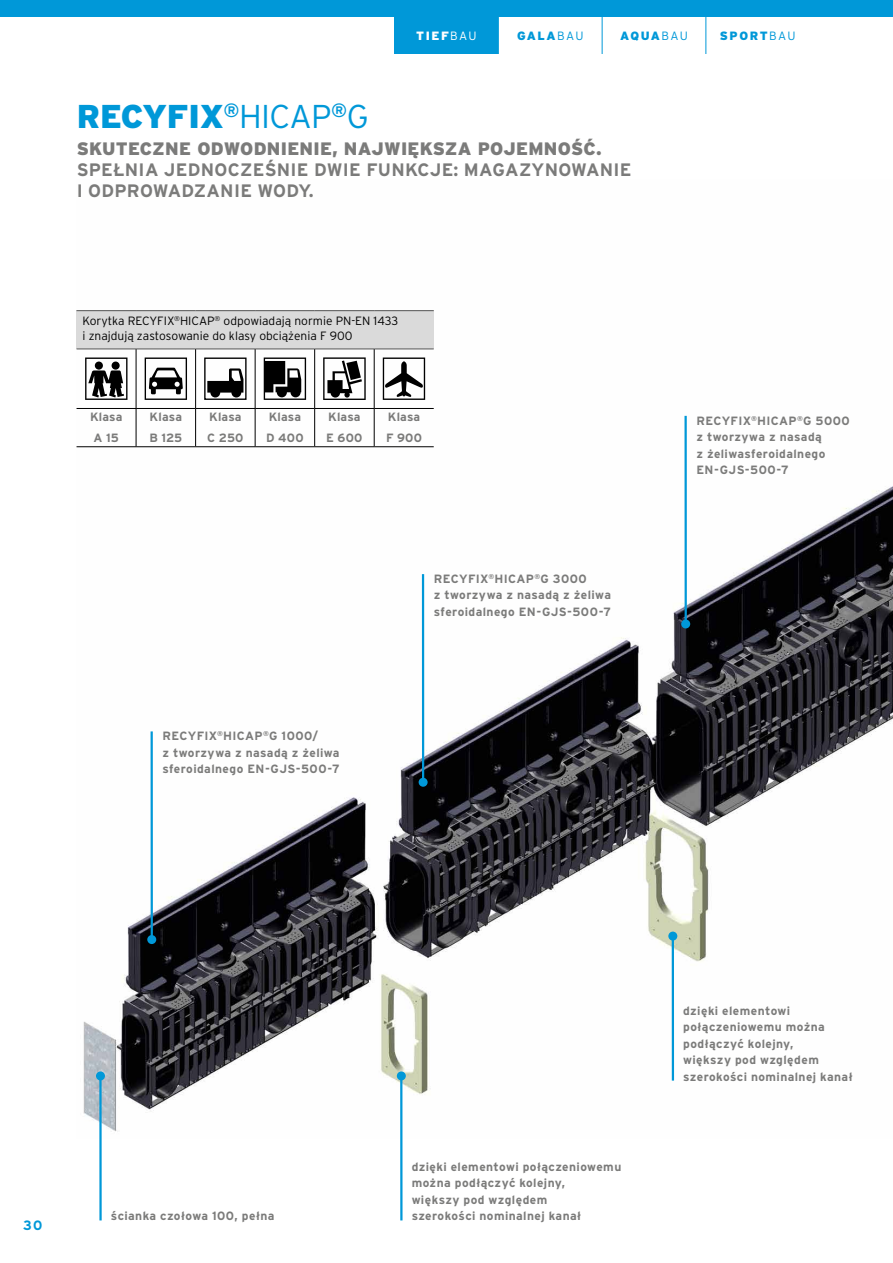
<style>
.page{position:relative;width:893px;height:1263px;background:#fff}
.page>*{position:absolute;margin:0;border:0;box-sizing:border-box;transform-origin:0 0}
.t1{font:900 33px "Interstate Pl";letter-spacing:-.005em;color:#0098d8}
.t2{font:700 18px/21px "Interstate Pl";letter-spacing:.015em;color:#7b7b7a}
.t3{font:900 18px "Interstate Pl";letter-spacing:.015em;color:#7b7b7a}
.t4{font:700 13.5px "Interstate Pl";color:#0098d8}
.t5{font:700 12px/16.5px "Interstate Pl";letter-spacing:.03em;color:#7b7b7a}
.t6{font:300 12px/14.4px "Interstate Pl";color:#000}
.t7{font:900 12px "Interstate Pl";letter-spacing:.125em;color:#0098d8}
.t8{font:700 12px/21px "Interstate Pl";letter-spacing:.01em;color:#7b7b7a}
.t9{font:900 12px "Interstate Pl";color:#fff}
.s1{font-weight:300}
</style>
<div class="page">
<div style="left:0;top:0;width:893px;height:17px;background:#0098d8"></div>
<div style="left:395px;top:17px;width:103px;height:37px;background:#0098d8"></div>
<hr style="left:705px;top:17px;width:1px;height:37px;background:#0098d8">
<hr style="left:602px;top:17px;width:1px;height:37px;background:#0098d8">
<hr style="left:498px;top:17px;width:1px;height:37px;background:#0098d8">
<img style="left:77px;top:350px;width:816px;height:782px">
<div style="left:77px;top:311px;width:357px;height:38px;background:#dadada"></div>
<hr style="left:77px;top:310px;width:59px;height:1px;background:#565656">
<hr style="left:136px;top:310px;width:60px;height:1px;background:#565656">
<hr style="left:196px;top:310px;width:59px;height:1px;background:#565656">
<hr style="left:255px;top:310px;width:60px;height:1px;background:#565656">
<hr style="left:315px;top:310px;width:59px;height:1px;background:#565656">
<hr style="left:374px;top:310px;width:60px;height:1px;background:#565656">
<hr style="left:77px;top:349px;width:59px;height:1px;background:#565656">
<hr style="left:136px;top:349px;width:60px;height:1px;background:#565656">
<hr style="left:196px;top:349px;width:59px;height:1px;background:#565656">
<hr style="left:255px;top:349px;width:60px;height:1px;background:#565656">
<hr style="left:315px;top:349px;width:59px;height:1px;background:#565656">
<hr style="left:374px;top:349px;width:60px;height:1px;background:#565656">
<hr style="left:136px;top:349px;width:1px;height:59px;background:#000">
<hr style="left:195px;top:349px;width:1px;height:59px;background:#000">
<hr style="left:255px;top:349px;width:1px;height:59px;background:#000">
<hr style="left:314px;top:349px;width:1px;height:59px;background:#000">
<hr style="left:374px;top:349px;width:1px;height:59px;background:#000">
<hr style="left:77px;top:408px;width:59px;height:1px;background:#000">
<hr style="left:136px;top:408px;width:60px;height:1px;background:#000">
<hr style="left:136px;top:409px;width:1px;height:37px;background:#000">
<hr style="left:196px;top:408px;width:59px;height:1px;background:#000">
<hr style="left:195px;top:409px;width:1px;height:37px;background:#000">
<hr style="left:255px;top:408px;width:60px;height:1px;background:#000">
<hr style="left:255px;top:409px;width:1px;height:37px;background:#000">
<hr style="left:315px;top:408px;width:59px;height:1px;background:#000">
<hr style="left:314px;top:409px;width:1px;height:37px;background:#000">
<hr style="left:374px;top:408px;width:60px;height:1px;background:#000">
<hr style="left:374px;top:409px;width:1px;height:37px;background:#000">
<hr style="left:77px;top:446px;width:59px;height:1px;background:#000">
<hr style="left:136px;top:446px;width:60px;height:1px;background:#000">
<hr style="left:196px;top:446px;width:59px;height:1px;background:#000">
<hr style="left:255px;top:446px;width:60px;height:1px;background:#000">
<hr style="left:315px;top:446px;width:59px;height:1px;background:#000">
<hr style="left:374px;top:446px;width:60px;height:1px;background:#000">
<svg style="left:85px;top:357px;width:42px;height:43px"></svg>
<svg style="left:145px;top:357px;width:42px;height:43px"></svg>
<div style="left:204px;top:357px;width:43px;height:43px;border:1px solid #000"></div>
<svg style="left:207px;top:368px;width:36px;height:29px"></svg>
<svg style="left:264px;top:357px;width:42px;height:43px"></svg>
<svg style="left:323px;top:357px;width:43px;height:43px"></svg>
<svg style="left:383px;top:357px;width:42px;height:43px"></svg>
<hr style="left:151px;top:731px;width:2px;height:208px;background:#0098d8">
<div style="left:147px;top:935px;width:9px;height:9px;background:#0098d8;border-radius:50%"></div>
<hr style="left:422px;top:574px;width:2px;height:208px;background:#0098d8">
<div style="left:419px;top:778px;width:9px;height:9px;background:#0098d8;border-radius:50%"></div>
<hr style="left:684px;top:416px;width:3px;height:208px;background:#0098d8">
<div style="left:681px;top:619px;width:9px;height:9px;background:#0098d8;border-radius:50%"></div>
<hr style="left:99px;top:1076px;width:3px;height:144px;background:#0098d8">
<div style="left:96px;top:1071px;width:9px;height:9px;background:#0098d8;border-radius:50%"></div>
<hr style="left:400px;top:1076px;width:3px;height:144px;background:#0098d8">
<div style="left:397px;top:1071px;width:9px;height:9px;background:#0098d8;border-radius:50%"></div>
<hr style="left:672px;top:936px;width:2px;height:144px;background:#0098d8">
<div style="left:668px;top:931px;width:9px;height:9px;background:#0098d8;border-radius:50%"></div>
<p class="t9" style="left:416px;top:29px;width:62px">TIEF<span class="s1">BAU</span></p>
<p class="t7" style="left:517px;top:29px;width:68px">GALA<span class="s1">BAU</span></p>
<p class="t7" style="left:620px;top:29px;width:69px">AQUA<span class="s1">BAU</span></p>
<p class="t7" style="left:720px;top:29px;width:77px">SPORT<span class="s1">BAU</span></p>
<h1 class="t1" style="left:77px;top:97px;width:293px">RECYFIX<sup>®</sup><span class="s1">HICAP</span><sup>®</sup><span class="s1">G</span></h1>
<h2 class="t3" style="left:77px;top:138px;width:527px">SKUTECZNE ODWODNIENIE, NAJWIĘKSZA POJEMNOŚĆ.</h2>
<h2 class="t2" style="left:77px;top:159px;width:556px">SPEŁNIA JEDNOCZEŚNIE DWIE FUNKCJE: MAGAZYNOWANIE<br>I ODPROWADZANIE WODY.</h2>
<p class="t6" style="left:83px;top:314px;width:317px">Korytka RECYFIX<sup>®</sup>HICAP<sup>®</sup> odpowiadają normie PN-EN 1433 i znajdują zastosowanie do klasy obciążenia F 900</p>
<p class="t5" style="left:90px;top:407px;width:34px;line-height:21px">Klasa<br>A 15</p>
<p class="t8" style="left:149px;top:407px;width:34px">Klasa<br>B 125</p>
<p class="t8" style="left:207px;top:407px;width:38px">Klasa<br>C 250</p>
<p class="t5" style="left:266px;top:407px;width:39px;line-height:21px">Klasa<br>D 400</p>
<p class="t5" style="left:326px;top:407px;width:38px;line-height:21px">Klasa<br>E 600</p>
<p class="t5" style="left:386px;top:407px;width:37px;line-height:21px">Klasa<br>F 900</p>
<p class="t5" style="left:162px;top:727px;width:179px">RECYFIX<sup>®</sup>HICAP<sup>®</sup>G 1000/<br>z tworzywa z nasadą z żeliwa sferoidalnego EN-GJS-500-7</p>
<p class="t5" style="left:434px;top:570px;width:179px">RECYFIX<sup>®</sup>HICAP<sup>®</sup>G 3000<br>z tworzywa z nasadą z żeliwa sferoidalnego EN-GJS-500-7</p>
<p class="t5" style="left:696px;top:412px;width:155px">RECYFIX<sup>®</sup>HICAP<sup>®</sup>G 5000 z tworzywa z nasadą<br>z żeliwasferoidalnego<br>EN-GJS-500-7</p>
<p class="t4" style="left:23px;top:1218px;width:21px">30</p>
<p class="t5" style="left:111px;top:1208px;width:165px">ścianka czołowa 100, pełna</p>
<p class="t5" style="left:412px;top:1158px;width:211px">dzięki elementowi połączeniowemu można podłączyć kolejny,<br>większy pod względem<br>szerokości nominalnej kanał</p>
<p class="t5" style="left:683px;top:1002px;width:171px">dzięki elementowi połączeniowemu można podłączyć kolejny,<br>większy pod względem szerokości nominalnej kanał</p>
</div>
